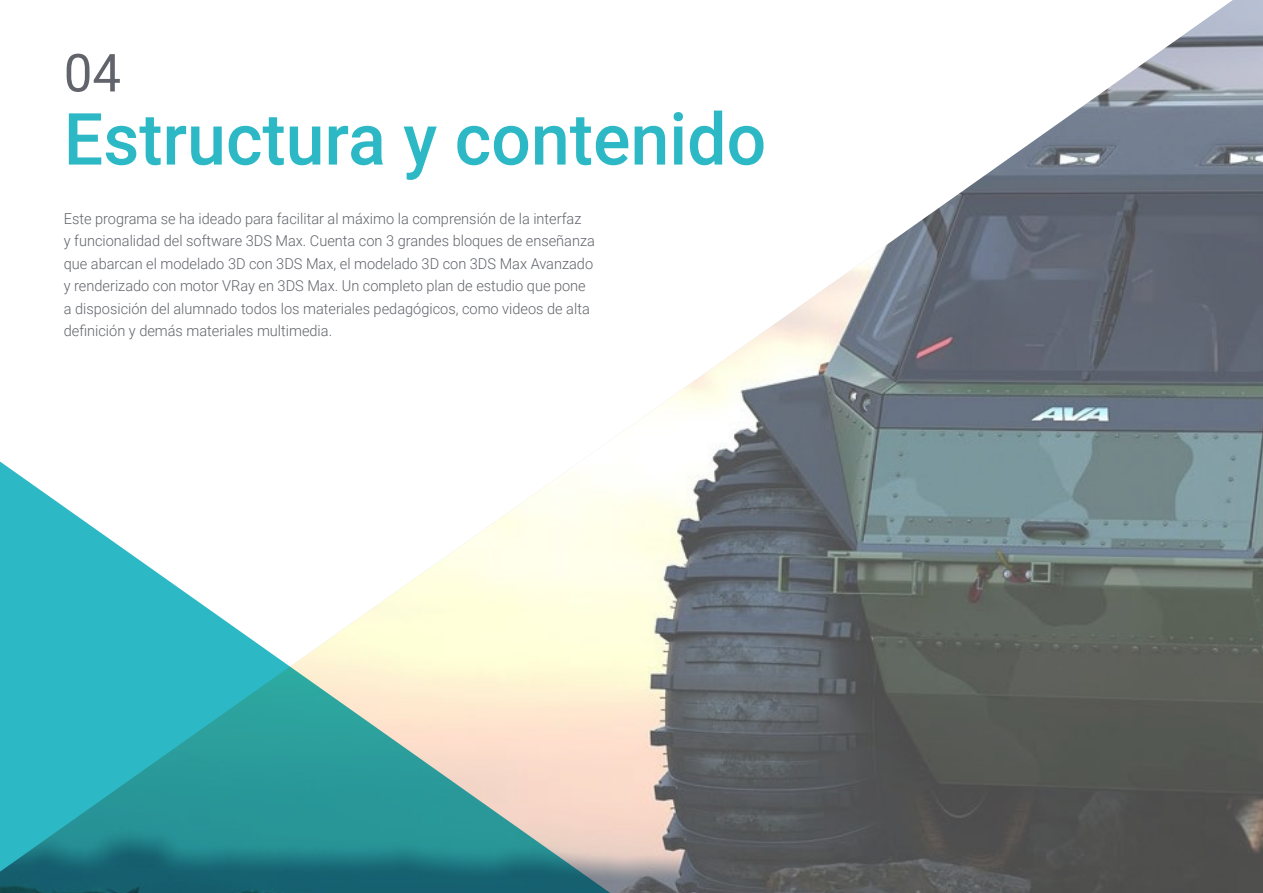
<style>
.page{position:relative;width:1263px;height:893px;background:#fff}
.page>*{position:absolute;margin:0;border:0;box-sizing:border-box;transform-origin:0 0}
.t1{font:500 72px "Roboto";color:#2db8c5}
.t2{font:52.5px "Roboto";color:#61646a}
.t3{font:300 15px/22.5px "Roboto";color:#61646a}
</style>
<div class="page">
<img style="left:638px;top:0;width:625px;height:893px">
<svg style="left:0;top:446px;width:640px;height:447px"></svg>
<h2 class="t2" style="left:64px;top:36px;width:59px">04</h2>
<h1 class="t1" style="left:64px;top:89px;width:704px">Estructura y contenido</h1>
<p class="t3" style="left:64px;top:207px;width:533px">Este programa se ha ideado para facilitar al máximo la comprensión de la interfaz<br>y funcionalidad del software 3DS Max. Cuenta con 3 grandes bloques de enseñanza que abarcan el modelado 3D con 3DS Max, el modelado 3D con 3DS Max Avanzado y renderizado con motor VRay en 3DS Max. Un completo plan de estudio que pone a disposición del alumnado todos los materiales pedagógicos, como videos de alta definición y demás materiales multimedia.</p>
</div>
